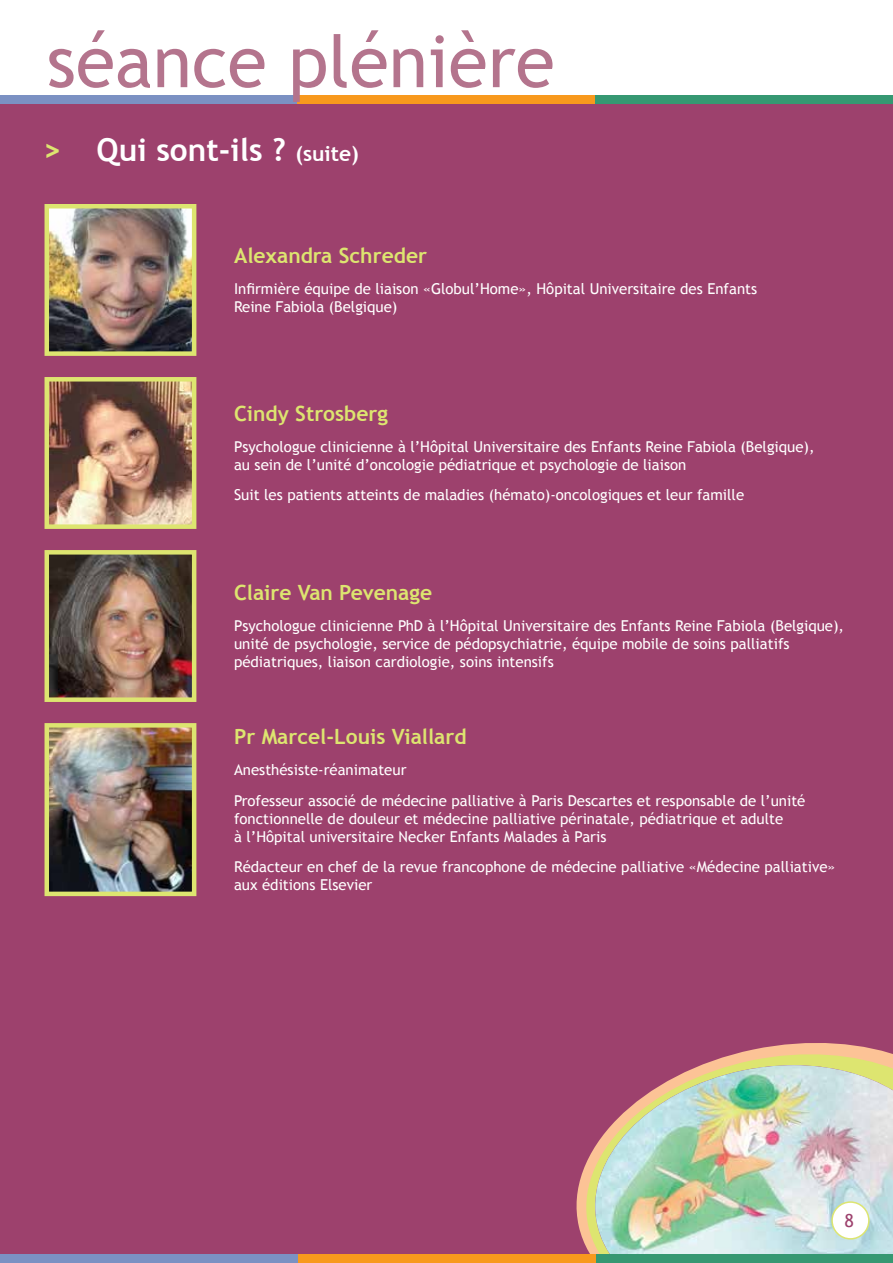
<style>
.page{position:relative;width:893px;height:1263px;background:#fff}
.page>*{position:absolute;margin:0;border:0;box-sizing:border-box;transform-origin:0 0}
.t1{font:72px "Trebuchet MS";color:#b4748d}
.t2{font:700 31.5px "Trebuchet MS";color:#fff}
.t3{font:700 21px "Trebuchet MS";color:#dde570}
.t4{font:18px "Trebuchet MS";color:#9d416d}
.t5{font:15px/18px "Trebuchet MS";color:#fff}
.s1{color:#dde570}
.s2{font-size:21px}
</style>
<div class="page">
<div style="left:0;top:102px;width:893px;height:1157px;background:#9d416d"></div>
<svg style="left:576px;top:1043px;width:306px;height:194px"></svg>
<svg style="left:582px;top:1051px;width:311px;height:14px"></svg>
<img style="left:582px;top:1065px;width:311px;height:189px">
<div style="left:595px;top:1254px;width:298px;height:9px;background:#369872"></div>
<div style="left:0;top:1254px;width:298px;height:9px;background:#7b91c3"></div>
<div style="left:298px;top:1254px;width:297px;height:9px;background:#f8991d"></div>
<div style="left:595px;top:96px;width:298px;height:8px;background:#369872"></div>
<div style="left:0;top:96px;width:298px;height:8px;background:#7b91c3"></div>
<div style="left:298px;top:96px;width:297px;height:8px;background:#f8991d"></div>
<img style="left:50px;top:382px;width:141px;height:142px">
<div style="left:45px;top:377px;width:151px;height:152px;border:4px solid #dde570"></div>
<img style="left:50px;top:728px;width:141px;height:163px">
<div style="left:45px;top:723px;width:151px;height:173px;border:4px solid #dde570"></div>
<div style="left:832px;top:1202px;width:37px;height:37px;background:#fff;border-radius:50%"></div>
<div style="left:831px;top:1201px;width:39px;height:38px;border:2px solid #dde570;border-radius:50%"></div>
<img style="left:50px;top:209px;width:141px;height:142px">
<div style="left:45px;top:204px;width:151px;height:152px;border:4px solid #dde570"></div>
<img style="left:50px;top:555px;width:141px;height:142px">
<div style="left:45px;top:550px;width:151px;height:152px;border:4px solid #dde570"></div>
<h1 class="t1" style="left:47px;top:19px;width:509px">séance plénière</h1>
<h2 class="t2" style="left:43px;top:131px;width:318px"><span class="s1">&gt;</span> Qui sont-ils ? <span class="s2">(suite)</span></h2>
<h3 class="t3" style="left:234px;top:243px;width:194px">Alexandra Schreder</h3>
<p class="t5" style="left:234px;top:280px;width:525px">Infirmière équipe de liaison «Globul’Home», Hôpital Universitaire des Enfants<br>Reine Fabiola (Belgique)</p>
<h3 class="t3" style="left:234px;top:400px;width:155px">Cindy Strosberg</h3>
<p class="t5" style="left:234px;top:438px;width:582px">Psychologue clinicienne à l’Hôpital Universitaire des Enfants Reine Fabiola (Belgique), au sein de l’unité d’oncologie pédiatrique et psychologie de liaison</p>
<p class="t5" style="left:234px;top:486px;width:512px">Suit les patients atteints de maladies (hémato)-oncologiques et leur famille</p>
<h3 class="t3" style="left:234px;top:580px;width:200px">Claire Van Pevenage</h3>
<p class="t5" style="left:234px;top:617px;width:612px">Psychologue clinicienne PhD à l’Hôpital Universitaire des Enfants Reine Fabiola (Belgique), unité de psychologie, service de pédopsychiatrie, équipe mobile de soins palliatifs pédiatriques, liaison cardiologie, soins intensifs</p>
<h3 class="t3" style="left:234px;top:724px;width:234px">Pr Marcel-Louis Viallard</h3>
<p class="t5" style="left:234px;top:754px;width:573px;line-height:30.8px">Anesthésiste-réanimateur<br>Professeur associé de médecine palliative à Paris Descartes et responsable de l’unité</p>
<p class="t5" style="left:234px;top:810px;width:551px">fonctionnelle de douleur et médecine palliative périnatale, pédiatrique et adulte à l’Hôpital universitaire Necker Enfants Malades à Paris</p>
<p class="t5" style="left:234px;top:858px;width:603px">Rédacteur en chef de la revue francophone de médecine palliative «Médecine palliative» aux éditions Elsevier</p>
<p class="t4" style="left:845px;top:1210px;width:11px">8</p>
</div>
